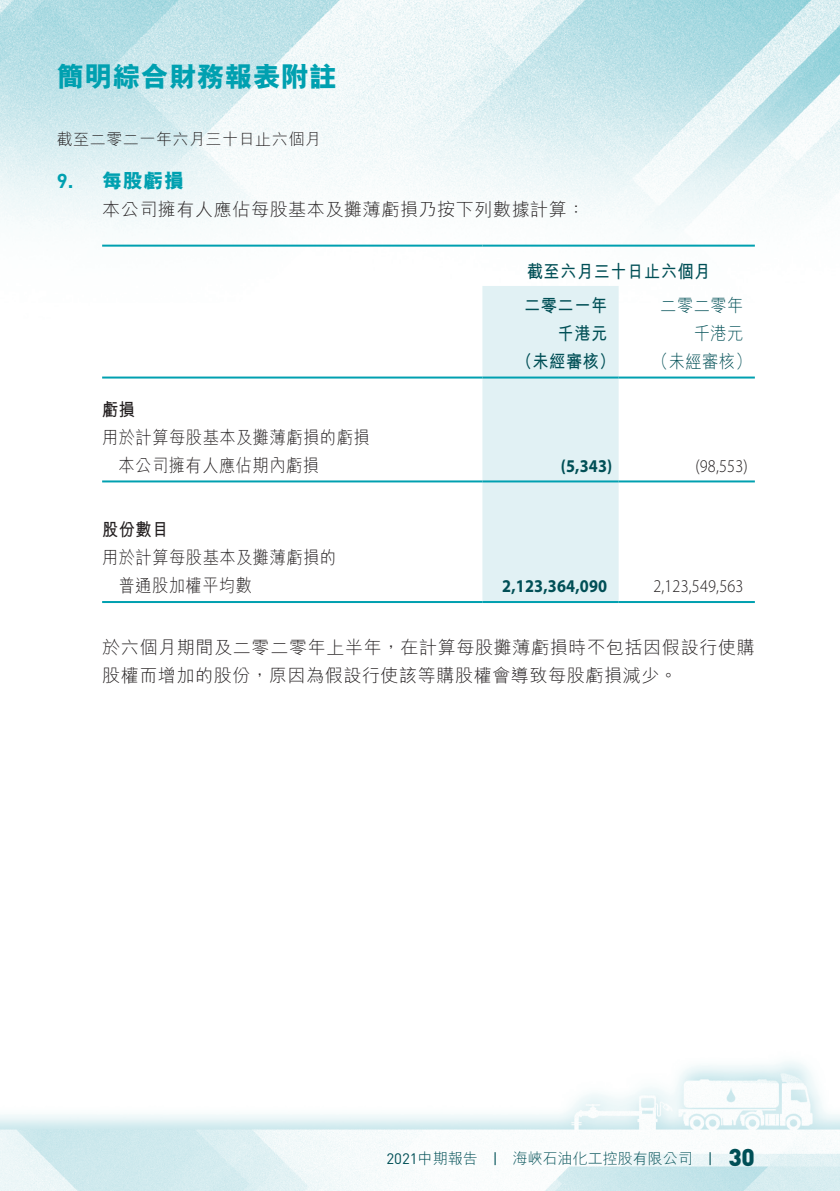
<style>
.page{position:relative;width:840px;height:1191px;background:#fff}
.page>*{position:absolute;margin:0;border:0;box-sizing:border-box;transform-origin:0 0}
.t1{font:800 28px "M Hei HK";color:#00a0b0}
.t2{font:900 24px "DIN";color:#004f56}
._01_H1{font:800 20px "M Hei HK";color:#00a0b0}
._01_H1-2{font:700 20px "DIN";color:#00a0b0}
._00_txt{font:300 18px/28px "M Hei HK";letter-spacing:.035em;color:#231f20}
._50_Table_txt{font:300 18px "M Hei HK";letter-spacing:.035em;color:#231f20;scale:.9 1}
._50_Table_txt-2{font:700 18px "M Hei HK";letter-spacing:.03em;color:#004f56;scale:.9 1}
._50_Table_txt-3{font:300 18px "Myriad Pro";letter-spacing:.015em;color:#231f20;scale:.9 1}
._50_Table_txt-4{font:700 18px "Myriad Pro";letter-spacing:.01em;color:#004f56;scale:.9 1}
._50_Table_txt-5{font:300 18px "M Hei HK";letter-spacing:.035em;color:#004f56;scale:.9 1}
._50_Table_txt-6{font:700 18px "M Hei HK";letter-spacing:.03em;color:#231f20;scale:.9 1}
._00_txt-2{font:300 16px "M Hei HK";letter-spacing:.035em;color:#231f20}
.t3{font:300 15px "M Hei HK";color:#004f56}
.t4{font:15px "DIN";color:#004f56}
.s1{font-family:"M Hei HK";font-weight:300}
</style>
<div class="page">
<img style="left:0;top:0;width:839px;height:1191px">
<div style="left:482px;top:286px;width:136px;height:315px;background:#e1f1f4"></div>
<hr style="left:102px;top:245px;width:380px;height:2px;background:#00a0b0">
<hr style="left:482px;top:245px;width:272px;height:2px;background:#00a0b0">
<hr style="left:102px;top:376px;width:380px;height:2px;background:#00a0b0">
<hr style="left:482px;top:376px;width:136px;height:2px;background:#00a0b0">
<hr style="left:618px;top:376px;width:136px;height:2px;background:#00a0b0">
<hr style="left:102px;top:480px;width:380px;height:2px;background:#00a0b0">
<hr style="left:482px;top:480px;width:136px;height:2px;background:#00a0b0">
<hr style="left:618px;top:480px;width:136px;height:2px;background:#00a0b0">
<hr style="left:102px;top:601px;width:380px;height:2px;background:#00a0b0">
<hr style="left:482px;top:601px;width:136px;height:2px;background:#00a0b0">
<hr style="left:618px;top:601px;width:136px;height:2px;background:#00a0b0">
<p class="t1" style="left:57px;top:63px;width:282px">簡明綜合財務報表附註</p>
<p class="_00_txt-2" style="left:57px;top:131px;width:265px">截至二零二一年六月三十日止六個月</p>
<p class="_01_H1-2" style="left:57px;top:168px;width:18px">9.</p>
<p class="_01_H1" style="left:102px;top:171px;width:84px">每股虧損</p>
<p class="_00_txt" style="left:102px;top:195px;width:484px">本公司擁有人應佔每股基本及攤薄虧損乃按下列數據計算：</p>
<p class="_50_Table_txt-2" style="left:526px;top:258px;width:205px">截至六月三十日止六個月</p>
<p class="_50_Table_txt-5" style="left:660px;top:296px;width:94px">二零二零年</p>
<p class="_50_Table_txt-2" style="left:524px;top:292px;width:94px">二零二一年</p>
<p class="_50_Table_txt-6" style="left:102px;top:396px;width:38px">虧損</p>
<p class="_50_Table_txt" style="left:102px;top:428px;width:298px">用於計算每股基本及攤薄虧損的虧損</p>
<p class="_50_Table_txt" style="left:118px;top:456px;width:224px">本公司擁有人應佔期內虧損</p>
<p class="_50_Table_txt-6" style="left:102px;top:516px;width:75px">股份數目</p>
<p class="_50_Table_txt" style="left:102px;top:548px;width:261px">用於計算每股基本及攤薄虧損的</p>
<p class="_50_Table_txt" style="left:118px;top:576px;width:150px">普通股加權平均數</p>
<p class="_50_Table_txt-2" style="left:557px;top:320px;width:57px">千港元</p>
<p class="_50_Table_txt-5" style="left:693px;top:324px;width:57px">千港元</p>
<p class="_50_Table_txt-2" style="left:516px;top:348px;width:112px">（未經審核）</p>
<p class="_50_Table_txt-5" style="left:652px;top:352px;width:112px">（未經審核(</p>
<p class="_50_Table_txt-4" style="left:560px;top:454px;width:59px">)5,343(</p>
<p class="_50_Table_txt-3" style="left:695px;top:455px;width:60px">)98,553(</p>
<p class="_50_Table_txt-4" style="left:502px;top:574px;width:118px">2,123,364,090</p>
<p class="_50_Table_txt-3" style="left:653px;top:575px;width:102px">2,123,549,563</p>
<p class="_00_txt" style="left:102px;top:633px;width:653px">於六個月期間及二零二零年上半年，在計算每股攤薄虧損時不包括因假設行使購股權而增加的股份，原因為假設行使該等購股權會導致每股虧損減少。</p>
<p class="t4" style="left:386px;top:1149px;width:93px">2021<span class="s1">中期報告</span></p>
<p class="t4" style="left:492px;top:1149px;width:6px">|</p>
<p class="t3" style="left:512px;top:1151px;width:181px">海峽石油化工控股有限公司</p>
<p class="t4" style="left:707px;top:1149px;width:6px">|</p>
<p class="t2" style="left:728px;top:1141px;width:28px">30</p>
</div>
